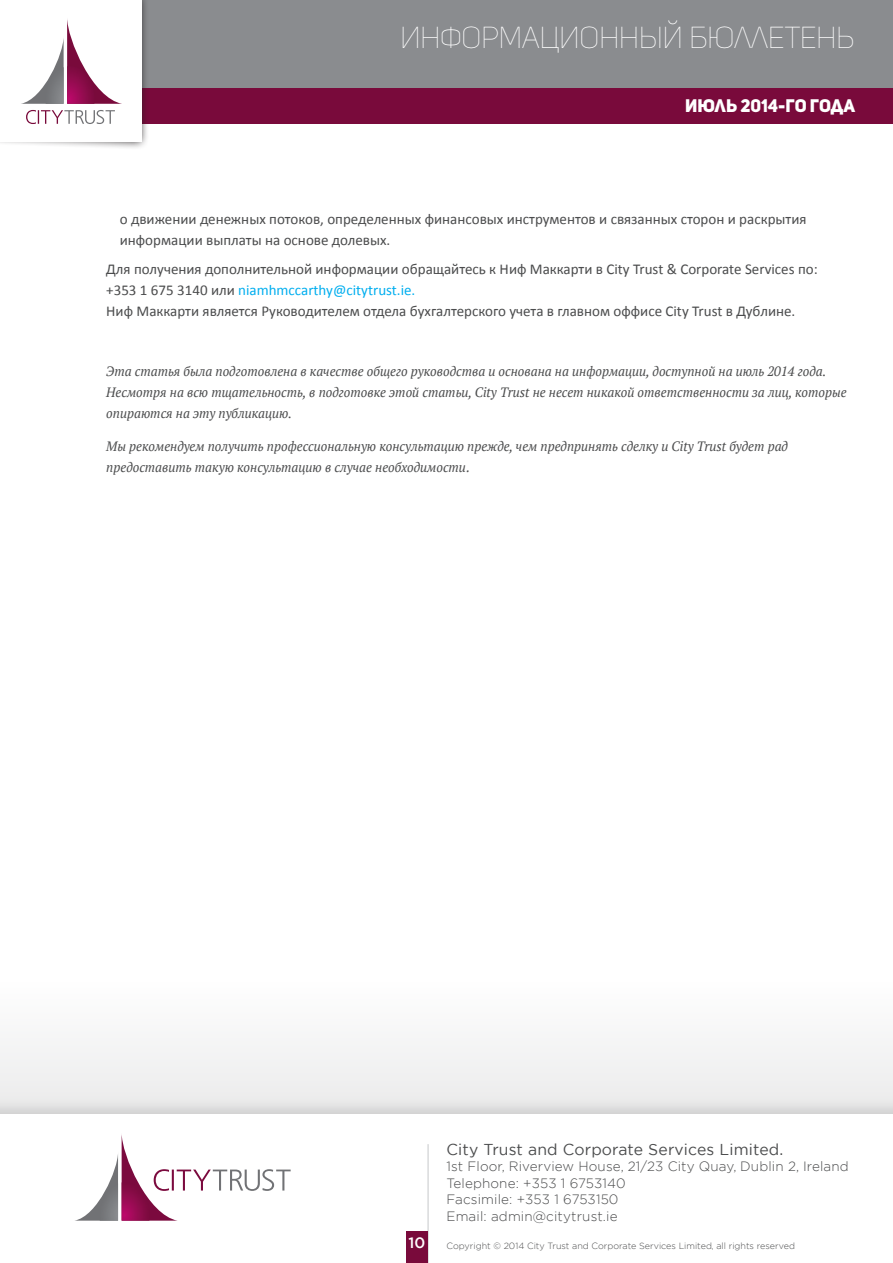
<style>
.page{position:relative;width:893px;height:1263px;background:#fff}
.page>*{position:absolute;margin:0;border:0;box-sizing:border-box;transform-origin:0 0}
.t1{font:30px "Uni Sans Thin CAPS";letter-spacing:-.02em;color:#fff}
.t2{font:18px "Uni Sans Heavy CAPS";color:#fff}
.t3{font:15.75px "Gotham";letter-spacing:.01em;color:#4b4c4d}
.t4{font:15px/21px "Calibri";color:#4b4c4d}
.t5{font:500 15px "Gotham";color:#fff}
.t6{font:italic 13.5px/21px "PT Serif";color:#4b4c4d;scale:.96 1}
.t7{font:300 13.5px "Gotham";letter-spacing:.01em;color:#4b4c4d}
.t8{font:300 9px "Gotham";color:#4b4c4d}
.s1{color:#00aeef}
.s2{font-family:"Adobe Garamond Pro";font-size:18px}
</style>
<div class="page">
<div style="left:0;top:981px;width:893px;height:134px;background:#f5f5f6"></div>
<div style="left:0;top:1097px;width:893px;height:17px;background:linear-gradient(to right,#e2e2e2,#e2e2e2)"></div>
<div style="left:0;top:0;width:893px;height:110px;background:#8a8c8f"></div>
<div style="left:0;top:88px;width:893px;height:35px;background:#790a3b"></div>
<svg style="left:0;top:0;width:149px;height:148px"></svg>
<div style="left:0;top:0;width:141px;height:142px;background:#fff"></div>
<svg style="left:21px;top:19px;width:101px;height:105px"></svg>
<img style="left:45px;top:67px;width:19px;height:37px">
<svg style="left:77px;top:1134px;width:214px;height:86px"></svg>
<img style="left:99px;top:1183px;width:19px;height:37px">
<hr style="left:428px;top:1144px;width:1px;height:119px;background:#c7c8ca">
<div style="left:406px;top:1231px;width:22px;height:32px;background:#790a3b"></div>
<p class="t1" style="left:400px;top:21px;width:456px">Информационный бюллетень</p>
<p class="t2" style="left:685px;top:94px;width:172px">Июль 2014-го года</p>
<p class="t4" style="left:120px;top:208px;width:688px">о движении денежных потоков, определенных финансовых инструментов и связанных сторон и раскрытия информации выплаты на основе долевых.</p>
<p class="t4" style="left:106px;top:259px;width:713px">Для получения дополнительной информации обращайтесь к Ниф Маккарти в City Trust &amp; Corporate Services по: +353 1 675 3140 или <span class="s1">niamhmccarthy@citytrust.ie.</span></p>
<p class="t4" style="left:106px;top:301px;width:691px">Ниф Маккарти является Руководителем отдела бухгалтерского учета в главном оффисе City Trust в Дублине.</p>
<p class="t6" style="left:106px;top:360px;width:773px">Эта статья была подготовлена в качестве общего руководства и основана на информации, доступной на июль 2014 года.<br>Несмотря на всю тщательность, в подготовке этой статьи, City Trust не несет никакой ответственности за лиц, которые опираются на эту публикацию.</p>
<p class="t6" style="left:106px;top:436px;width:712px">Мы рекомендуем получить профессиональную консультацию прежде, чем предпринять сделку и City Trust будет рад предоставить такую консультацию в случае необходимости<span class="s2">.</span></p>
<p class="t3" style="left:446px;top:1139px;width:338px">City Trust and Corporate Services Limited.</p>
<p class="t7" style="left:446px;top:1158px;width:404px">1st Floor, Riverview House, 21/23 City Quay, Dublin 2, Ireland</p>
<p class="t7" style="left:446px;top:1174px;width:181px">Telephone: +353 1 6753140</p>
<p class="t7" style="left:446px;top:1191px;width:174px">Facsimile: +353 1 6753150</p>
<p class="t7" style="left:446px;top:1207px;width:173px">Email: admin@citytrust.ie</p>
<p class="t5" style="left:408px;top:1232px;width:18px">10</p>
<p class="t8" style="left:446px;top:1240px;width:350px">Copyright © 2014 City Trust and Corporate Services Limited, all rights reserved</p>
</div>
